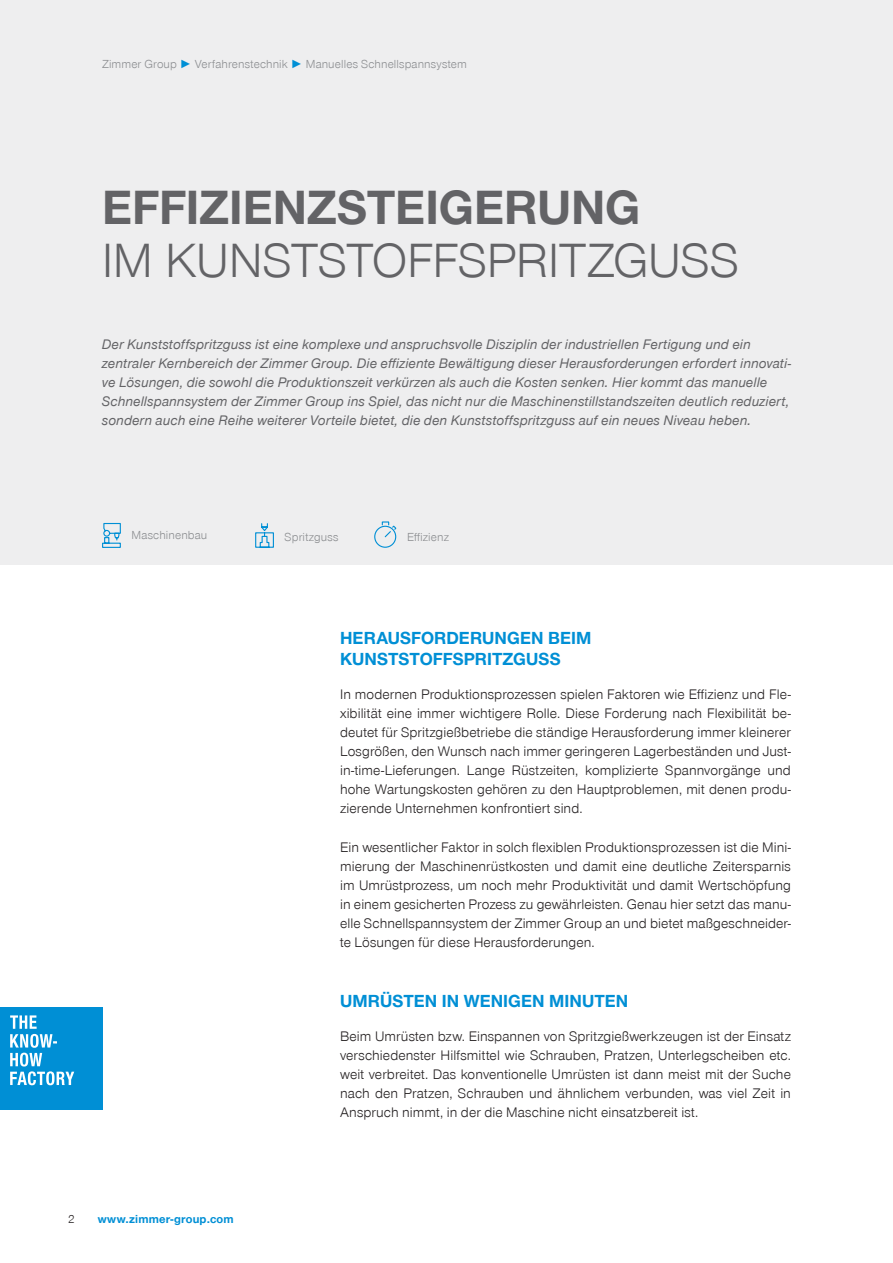
<style>
.page{position:relative;width:893px;height:1263px;background:#fff}
.page>*{position:absolute;margin:0;border:0;box-sizing:border-box;transform-origin:0 0}
.t1{font:300 49.5px "Zimmer Group Sans Global";letter-spacing:-.005em;color:#636366}
.t2{font:700 49.5px "Zimmer Group Sans Global";letter-spacing:-.005em;color:#636366}
.t3{font:700 18px/21px "Zimmer Group Sans Global";color:#008fd5}
.t4{font:300 14.25px/19px "Zimmer Group Sans Global";letter-spacing:.005em;color:#231f20;text-align:justify}
.t5{font:italic 14.25px/19px "Zimmer Group Sans Global";letter-spacing:.005em;color:#636366}
.t6{font:300 12px "Zimmer Group Sans Global";letter-spacing:.01em;color:#8a8c8f}
.t7{font:700 12px "Zimmer Group Sans Global";letter-spacing:.015em;color:#008fd5}
.t8{font:300 12px "Zimmer Group Sans Global";color:#231f20}
.s1{font-weight:700;color:#008fd5}
</style>
<div class="page">
<div style="left:0;top:0;width:893px;height:564px;background:#eeeeef"></div>
<div style="left:0;top:1008px;width:102px;height:102px;background:#008fd5"></div>
<svg style="left:10px;top:1015px;width:64px;height:70px"></svg>
<svg style="left:102px;top:522px;width:19px;height:26px"></svg>
<svg style="left:255px;top:523px;width:19px;height:25px"></svg>
<svg style="left:374px;top:521px;width:23px;height:27px"></svg>
<p class="t6" style="left:102px;top:57px;width:366px">Zimmer Group <span class="s1">►</span> Verfahrenstechnik <span class="s1">►</span> Manuelles Schnellspannsystem</p>
<h1 class="t2" style="left:102px;top:178px;width:540px">EFFIZIENZSTEIGERUNG</h1>
<h1 class="t1" style="left:102px;top:231px;width:639px">IM KUNSTSTOFFSPRITZGUSS</h1>
<p class="t5" style="left:102px;top:334px;width:691px">Der Kunststoffspritzguss ist eine komplexe und anspruchsvolle Disziplin der industriellen Fertigung und ein zentraler Kernbereich der Zimmer Group. Die effiziente Bewältigung dieser Herausforderungen erfordert innovati&shy;ve Lösungen, die sowohl die Produktionszeit verkürzen als auch die Kosten senken. Hier kommt das manuelle Schnellspannsystem der Zimmer Group ins Spiel, das nicht nur die Maschinenstillstandszeiten deutlich reduziert, sondern auch eine Reihe weiterer Vorteile bietet, die den Kunststoffspritzguss auf ein neues Niveau heben.</p>
<p class="t6" style="left:131px;top:528px;width:77px">Maschinenbau</p>
<p class="t8" style="left:68px;top:1212px;width:8px">2</p>
<p class="t7" style="left:98px;top:1212px;width:137px">www.zimmer-group.com</p>
<p class="t6" style="left:285px;top:529px;width:56px">Spritzguss</p>
<p class="t6" style="left:407px;top:529px;width:44px">Effizienz</p>
<p class="t3" style="left:340px;top:627px;width:253px">HERAUSFORDERUNGEN BEIM<br>KUNSTSTOFFSPRITZGUSS</p>
<p class="t4" style="left:340px;top:684px;width:452px">In modernen Produktionsprozessen spielen Faktoren wie Effizienz und Fle&shy;xibilität eine immer wichtigere Rolle. Diese Forderung nach Flexibilität be&shy;deutet für Spritzgießbetriebe die ständige Herausforderung immer kleinerer Losgrößen, den Wunsch nach immer geringeren Lagerbeständen und Just&shy;in-time-Lieferungen. Lange Rüstzeiten, komplizierte Spannvorgänge und hohe Wartungskosten gehören zu den Hauptproblemen, mit denen produ&shy;zierende Unternehmen konfrontiert sind.</p>
<p class="t4" style="left:340px;top:837px;width:452px">Ein wesentlicher Faktor in solch flexiblen Produktionsprozessen ist die Mini&shy;mierung der Maschinenrüstkosten und damit eine deutliche Zeitersparnis im Umrüstprozess, um noch mehr Produktivität und damit Wertschöpfung in einem gesicherten Prozess zu gewährleisten. Genau hier setzt das manu&shy;elle Schnellspannsystem der Zimmer Group an und bietet maßgeschneider&shy;te Lösungen für diese Herausforderungen.</p>
<p class="t3" style="left:340px;top:990px;width:290px">UMRÜSTEN IN WENIGEN MINUTEN</p>
<p class="t4" style="left:340px;top:1026px;width:452px;text-align:left">Beim Umrüsten bzw. Einspannen von Spritzgießwerkzeugen ist der Einsatz verschiedenster Hilfsmittel wie Schrauben, Pratzen, Unterlegscheiben etc. weit verbreitet. Das konventionelle Umrüsten ist dann meist mit der Suche nach den Pratzen, Schrauben und ähnlichem verbunden, was viel Zeit in Anspruch nimmt, in der die Maschine nicht einsatzbereit ist.</p>
</div>
